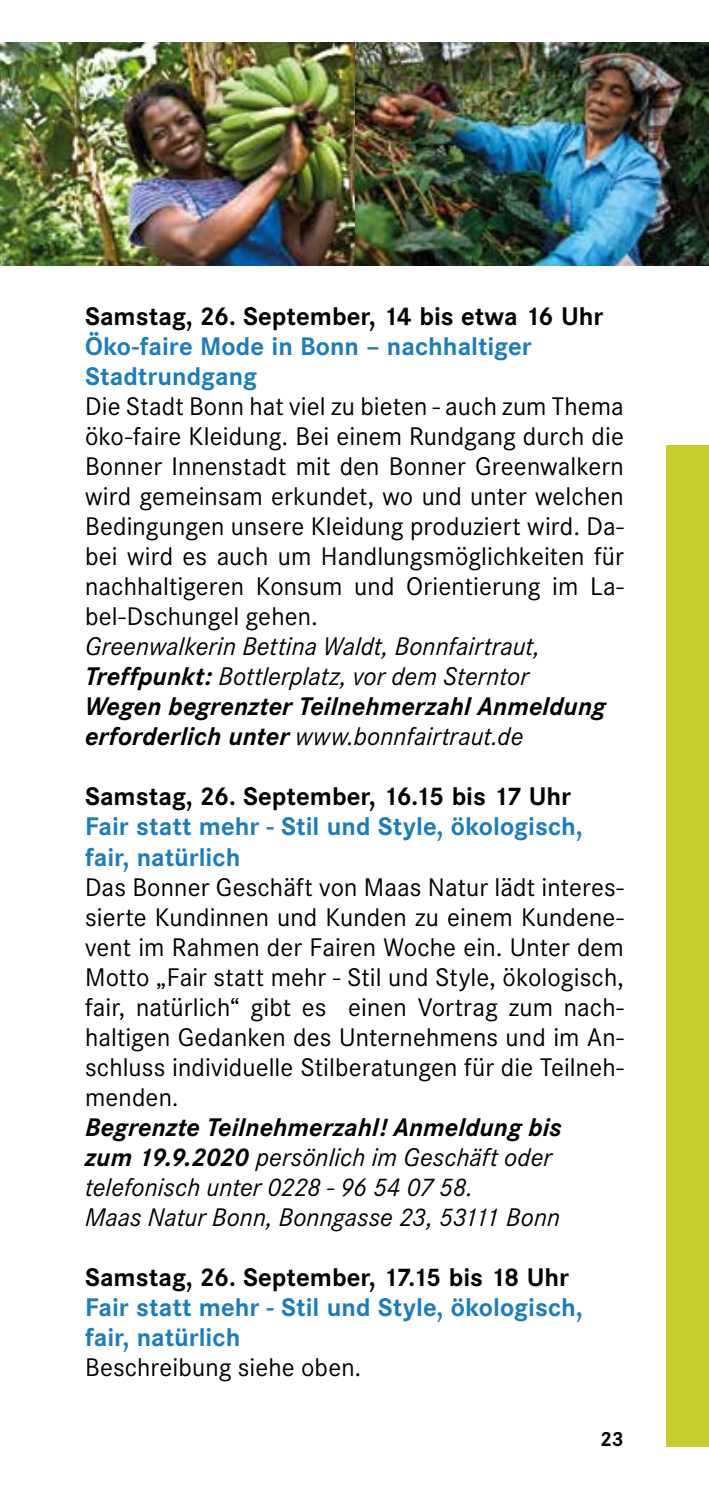
<style>
.page{position:relative;width:709px;height:1489px;background:#fff}
.page>*{position:absolute;margin:0;border:0;box-sizing:border-box;transform-origin:0 0}
.t1{font:25px/30px "Corporate SBQ";letter-spacing:.005em;color:#000;text-align:justify}
.t2{font:italic 25px/30px "Corporate SBQ";letter-spacing:.005em;color:#000}
.t3{font:700 25px/30px "Corporate SBQ";color:#1d7dba}
.t4{font:700 25px "Corporate SBQ";color:#000}
.t5{font:700 20px "Corporate SBQ";color:#000}
.s1{font-weight:700}
</style>
<div class="page">
<div style="left:666px;top:445px;width:43px;height:1001px;background:#c7cd2e"></div>
<img style="left:0;top:43px;width:709px;height:222px">
<p class="t4" style="left:85px;top:301px;width:520px">Samstag, 26. September, 14 bis etwa 16 Uhr</p>
<p class="t3" style="left:85px;top:332px;width:448px">Öko-faire Mode in Bonn – nachhaltiger<br>Stadtrundgang</p>
<p class="t1" style="left:85px;top:392px;width:540px">Die Stadt Bonn hat viel zu bieten - auch zum Thema öko-faire Kleidung. Bei einem Rundgang durch die Bonner Innenstadt mit den Bonner Greenwalkern wird gemeinsam erkundet, wo und unter welchen Bedingungen unsere Kleidung produziert wird. Da&shy;bei wird es auch um Handlungsmöglichkeiten für nachhaltigeren Konsum und Orientierung im La&shy;bel-Dschungel gehen.</p>
<p class="t2" style="left:85px;top:631px;width:522px">Greenwalkerin Bettina Waldt, Bonnfairtraut, <span class="s1">Treffpunkt:</span> Bottlerplatz, vor dem Sterntor <span class="s1">Wegen begrenzter Teilnehmerzahl Anmeldung erforderlich unter</span> www.bonnfairtraut.de</p>
<p class="t4" style="left:85px;top:781px;width:487px">Samstag, 26. September, 16.15 bis 17 Uhr</p>
<p class="t3" style="left:85px;top:812px;width:499px">Fair statt mehr - Stil und Style, ökologisch, fair, natürlich</p>
<p class="t1" style="left:85px;top:872px;width:540px">Das Bonner Geschäft von Maas Natur lädt interes&shy;sierte Kundinnen und Kunden zu einem Kundene&shy;vent im Rahmen der Fairen Woche ein. Unter dem Motto „Fair statt mehr - Stil und Style, ökologisch, fair, natürlich“ gibt es einen Vortrag zum nach&shy;haltigen Gedanken des Unternehmens und im An&shy;schluss individuelle Stilberatungen für die Teilneh&shy;menden.</p>
<p class="t2" style="left:85px;top:1111px;width:478px"><span class="s1">Begrenzte Teilnehmerzahl! Anmeldung bis zum 19.9.2020</span> persönlich im Geschäft oder telefonisch unter 0228 - 96 54 07 58.<br>Maas Natur Bonn, Bonngasse 23, 53111 Bonn</p>
<p class="t4" style="left:85px;top:1261px;width:485px">Samstag, 26. September, 17.15 bis 18 Uhr</p>
<p class="t3" style="left:85px;top:1292px;width:499px">Fair statt mehr - Stil und Style, ökologisch, fair, natürlich</p>
<p class="t1" style="left:85px;top:1352px;width:278px">Beschreibung siehe oben.</p>
<p class="t5" style="left:600px;top:1426px;width:25px">23</p>
</div>
